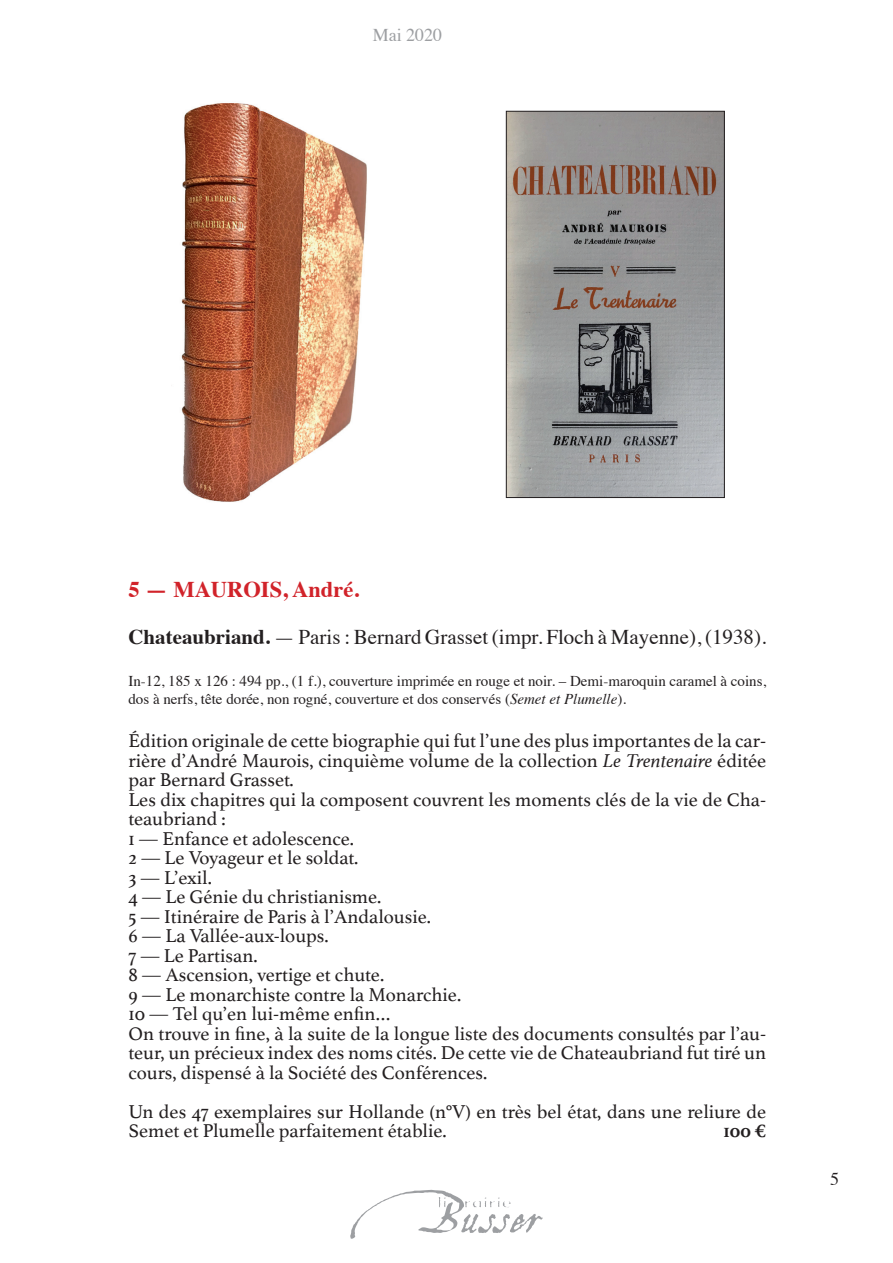
<style>
.page{position:relative;width:893px;height:1263px;background:#fff}
.page>*{position:absolute;margin:0;border:0;box-sizing:border-box;transform-origin:0 0}
.t1{font:700 22.5px "Times";color:#d1232a}
.t2{font:21px "Times";color:#231f20}
.t3{font:19.5px/19.5px "Athelas";color:#231f20}
.t4{font:700 19.5px "Athelas";color:#231f20}
.t5{font:18px "Times";color:#9d9fa2}
.t6{font:18px "Times";color:#231f20}
.t7{font:15px/18px "Times";color:#231f20}
.s1{font-weight:700}
.s2{font-style:italic}
</style>
<div class="page">
<svg style="left:350px;top:1190px;width:193px;height:49px"></svg>
<img style="left:181px;top:103px;width:186px;height:399px">
<img style="left:508px;top:113px;width:215px;height:383px">
<div style="left:506px;top:111px;width:219px;height:387px;border:1px solid #231f20"></div>
<p class="t5" style="left:373px;top:18px;width:71px">Mai 2020</p>
<p class="t1" style="left:128px;top:567px;width:232px">5 — MAUROIS, André.</p>
<p class="t2" style="left:128px;top:617px;width:639px"><span class="s1">Chateaubriand.</span> — Paris : Bernard Grasset (impr. Floch à Mayenne), (1938).</p>
<p class="t7" style="left:128px;top:671px;width:639px">In-12, 185 x 126 : 494 pp., (1 f.), couverture imprimée en rouge et noir. – Demi-maroquin caramel à coins, dos à nerfs, tête dorée, non rogné, couverture et dos conservés (<span class="s2">Semet et Plumelle</span>).</p>
<p class="t3" style="left:128px;top:730px;width:639px">Édition originale de cette biographie qui fut l’une des plus importantes de la car&shy;rière d’André Maurois, cinquième volume de la collection <span class="s2">Le Trentenaire</span> éditée par Bernard Grasset.<br>Les dix chapitres qui la composent couvrent les moments clés de la vie de Cha&shy;teaubriand :<br>1 — Enfance et adolescence.<br>2 — Le Voyageur et le soldat.<br>3 — L’exil.<br>4 — Le Génie du christianisme.<br>5 — Itinéraire de Paris à l’Andalousie.<br>6 — La Vallée-aux-loups.<br>7 — Le Partisan.<br>8 — Ascension, vertige et chute.<br>9 — Le monarchiste contre la Monarchie.<br>10 — Tel qu’en lui-même enfin…<br>On trouve in fine, à la suite de la longue liste des documents consultés par l’au&shy;teur, un précieux index des noms cités. De cette vie de Chateaubriand fut tiré un cours, dispensé à la Société des Conférences.</p>
<p class="t3" style="left:128px;top:1101px;width:639px">Un des 47 exemplaires sur Hollande (n°V) en très bel état, dans une reliure de<br>Semet et Plumelle parfaitement établie.</p>
<p class="t4" style="left:724px;top:1115px;width:44px">100 €</p>
<p class="t6" style="left:830px;top:1162px;width:10px">5</p>
</div>
